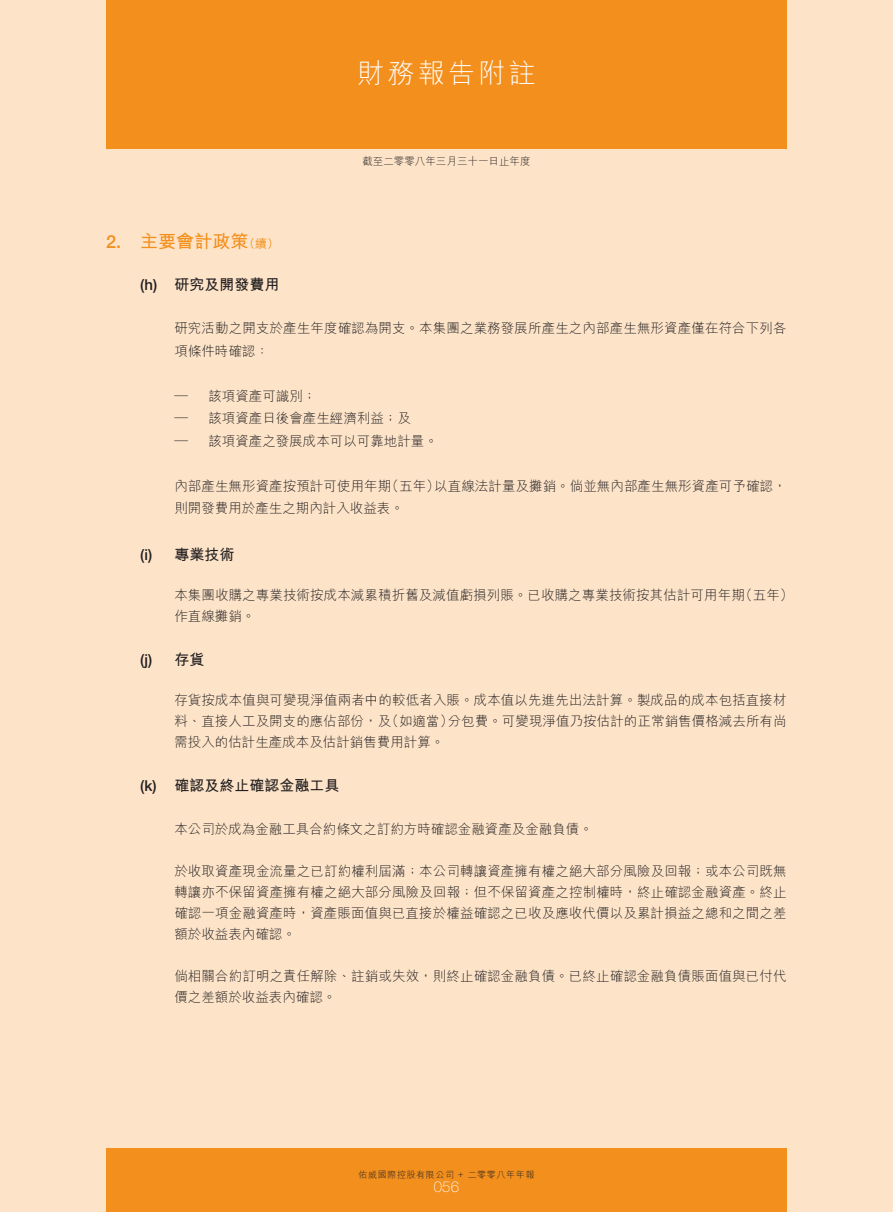
<style>
.page{position:relative;width:893px;height:1212px;background:#fde4c9}
.page>*{position:absolute;margin:0;border:0;box-sizing:border-box;transform-origin:0 0}
.t1{font:27px "M Hei HK Light B5 pc H";letter-spacing:.12em;color:#fff}
.t2{font:18px "M Hei HK Bold B5 pc H";color:#f38f1d}
.t3{font:15px "M Hei HK Bold B5 pc H";color:#231f20}
.t4{font:500 15px "Helvetica Neue";color:#231f20}
.t5{font:100 15px "Helvetica Neue";color:#fff}
.t6{font:13.5px/21px "M Hei HK Light B5 pc H";letter-spacing:.005em;color:#231f20}
.t7{font:10.5px "M Hei HK Light B5 pc H";color:#231f20}
.t8{font:9px "M Hei HK Light B5 pc H";letter-spacing:.07em;color:#231f20}
.s1{font-family:"Helvetica Neue";font-weight:500}
.s2{font-family:"M Hei HK Medium B5 pc H";font-size:12px}
.s3{font-family:"M Hei HK Bold B5 pc H";font-weight:400}
</style>
<div class="page">
<div style="left:106px;top:0;width:681px;height:149px;background:#f38f1d"></div>
<div style="left:106px;top:1148px;width:681px;height:64px;background:#f38f1d"></div>
<h1 class="t1" style="left:357px;top:63px;width:180px">財務報告附註</h1>
<p class="t7" style="left:362px;top:157px;width:169px">截至二零零八年三月三十一日止年度</p>
<h2 class="t2" style="left:106px;top:234px;width:174px"><span class="s1">2.</span> 主要會計政策<span class="s2">（續）</span></h2>
<p class="t3" style="left:140px;top:278px;width:141px"><span class="s1">(h)</span> 研究及開發費用</p>
<p class="t6" style="left:174px;top:319px;width:614px;line-height:22.5px">研究活動之開支於產生年度確認為開支。本集團之業務發展所產生之內部產生無形資產僅在符合下列各項條件時確認：</p>
<p class="t6" style="left:174px;top:387px;width:144px">— 該項資產可識別；</p>
<p class="t6" style="left:174px;top:409px;width:238px">— 該項資產日後會產生經濟利益；及</p>
<p class="t6" style="left:174px;top:432px;width:265px">— 該項資產之發展成本可以可靠地計量。</p>
<p class="t6" style="left:174px;top:476px;width:614px;line-height:22.5px">內部產生無形資產按預計可使用年期（五年）以直線法計量及攤銷。倘並無內部產生無形資產可予確認，則開發費用於產生之期內計入收益表。</p>
<p class="t3" style="left:140px;top:548px;width:96px"><span class="s1">(i)</span> 專業技術</p>
<p class="t6" style="left:174px;top:586px;width:621px">本集團收購之專業技術按成本減累積折舊及減值虧損列賬。已收購之專業技術按其估計可用年期（五年）作直線攤銷。</p>
<p class="t4" style="left:140px;top:654px;width:66px">(j) <span class="s3">存貨</span></p>
<p class="t6" style="left:174px;top:691px;width:614px;text-align:justify">存貨按成本值與可變現淨值兩者中的較低者入賬。成本值以先進先出法計算。製成品的成本包括直接材料、直接人工及開支的應佔部份，及（如適當）分包費。可變現淨值乃按估計的正常銷售價格減去所有尚需投入的估計生產成本及估計銷售費用計算。</p>
<p class="t3" style="left:140px;top:779px;width:201px"><span class="s1">(k)</span> 確認及終止確認金融工具</p>
<p class="t6" style="left:174px;top:820px;width:420px">本公司於成為金融工具合約條文之訂約方時確認金融資產及金融負債。</p>
<p class="t6" style="left:174px;top:862px;width:614px;text-align:justify">於收取資產現金流量之已訂約權利屆滿；本公司轉讓資產擁有權之絕大部分風險及回報；或本公司既無轉讓亦不保留資產擁有權之絕大部分風險及回報；但不保留資產之控制權時，終止確認金融資產。終止確認一項金融資產時，資產賬面值與已直接於權益確認之已收及應收代價以及累計損益之總和之間之差額於收益表內確認。</p>
<p class="t6" style="left:174px;top:967px;width:614px">倘相關合約訂明之責任解除、註銷或失效，則終止確認金融負債。已終止確認金融負債賬面值與已付代價之差額於收益表內確認。</p>
<p class="t8" style="left:358px;top:1171px;width:177px">佑威國際控股有限公司 + 二零零八年年報</p>
<p class="t5" style="left:434px;top:1181px;width:27px">056</p>
</div>
